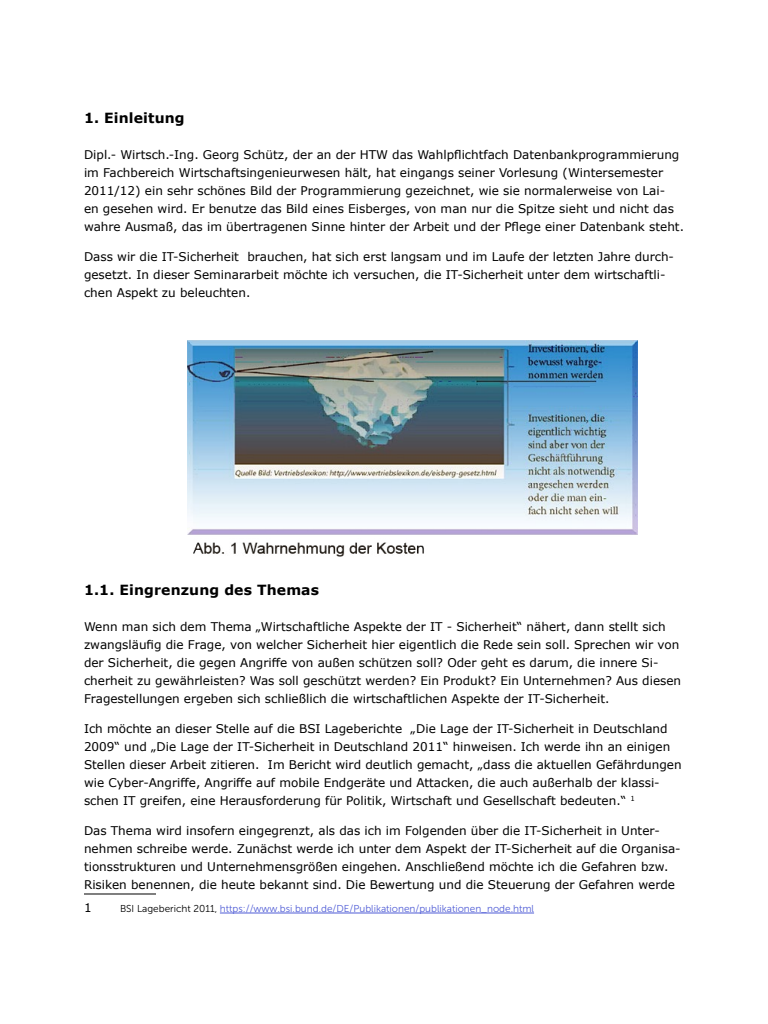
<style>
.page{position:relative;width:768px;height:1024px;background:#fff}
.page>*{position:absolute;margin:0;border:0;box-sizing:border-box;transform-origin:0 0}
.Überschrift{font:700 14px "Verdana";letter-spacing:.01em;color:#000}
.Hauptüberschrift{font:700 14px "Verdana";letter-spacing:.01em;color:#000}
.t1{font:12px/18px "Verdana";color:#000}
.t2{font:10px "Museo Sans 300";color:#4f5cd6}
.s1{color:#000}
</style>
<div class="page">
<hr style="left:84px;top:893px;width:72px;height:1px;background:#000">
<hr style="left:220px;top:913px;width:314px;height:1px;background:#4f5cd6">
<img style="left:187px;top:340px;width:450px;height:217px">
<p class="Hauptüberschrift" style="left:84px;top:108px;width:102px">1. Einleitung</p>
<p class="t1" style="left:84px;top:145px;width:602px">Dipl.- Wirtsch.-Ing. Georg Schütz, der an der HTW das Wahlpflichtfach Datenbankprogrammierung im Fachbereich Wirtschaftsingenieurwesen hält, hat eingangs seiner Vorlesung (Wintersemester 2011/12) ein sehr schönes Bild der Programmierung gezeichnet, wie sie normalerweise von Lai-<br>en gesehen wird. Er benutze das Bild eines Eisberges, von man nur die Spitze sieht und nicht das wahre Ausmaß, das im übertragenen Sinne hinter der Arbeit und der Pflege einer Datenbank steht.</p>
<p class="t1" style="left:84px;top:247px;width:592px">Dass wir die IT-Sicherheit brauchen, hat sich erst langsam und im Laufe der letzten Jahre durch&shy;gesetzt. In dieser Seminararbeit möchte ich versuchen, die IT-Sicherheit unter dem wirtschaftli&shy;chen Aspekt zu beleuchten.</p>
<p class="Überschrift" style="left:84px;top:580px;width:237px">1.1. Eingrenzung des Themas</p>
<p class="t1" style="left:84px;top:618px;width:599px">Wenn man sich dem Thema „Wirtschaftliche Aspekte der IT - Sicherheit“ nähert, dann stellt sich zwangsläufig die Frage, von welcher Sicherheit hier eigentlich die Rede sein soll. Sprechen wir von der Sicherheit, die gegen Angriffe von außen schützen soll? Oder geht es darum, die innere Si&shy;cherheit zu gewährleisten? Was soll geschützt werden? Ein Produkt? Ein Unternehmen? Aus diesen Fragestellungen ergeben sich schließlich die wirtschaftlichen Aspekte der IT-Sicherheit.</p>
<p class="t1" style="left:84px;top:720px;width:599px">Ich möchte an dieser Stelle auf die BSI Lageberichte „Die Lage der IT-Sicherheit in Deutschland 2009“ und „Die Lage der IT-Sicherheit in Deutschland 2011“ hinweisen. Ich werde ihn an einigen Stellen dieser Arbeit zitieren. Im Bericht wird deutlich gemacht, „dass die aktuellen Gefährdungen wie Cyber-Angriffe, Angriffe auf mobile Endgeräte und Attacken, die auch außerhalb der klassi&shy;schen IT greifen, eine Herausforderung für Politik, Wirtschaft und Gesellschaft bedeuten.“ <sup>1</sup></p>
<p class="t1" style="left:84px;top:822px;width:598px">Das Thema wird insofern eingegrenzt, als das ich im Folgenden über die IT-Sicherheit in Unter&shy;nehmen schreibe werde. Zunächst werde ich unter dem Aspekt der IT-Sicherheit auf die Organisa&shy;tionsstrukturen und Unternehmensgrößen eingehen. Anschließend möchte ich die Gefahren bzw.<br>Risiken benennen, die heute bekannt sind. Die Bewertung und die Steuerung der Gefahren werde</p>
<p class="t1" style="left:84px;top:899px;width:9px">1</p>
<p class="t2" style="left:120px;top:903px;width:416px"><span class="s1">BSI Lagebericht 2011,</span> https://www.bsi.bund.de/DE/Publikationen/publikationen_node.html</p>
</div>
